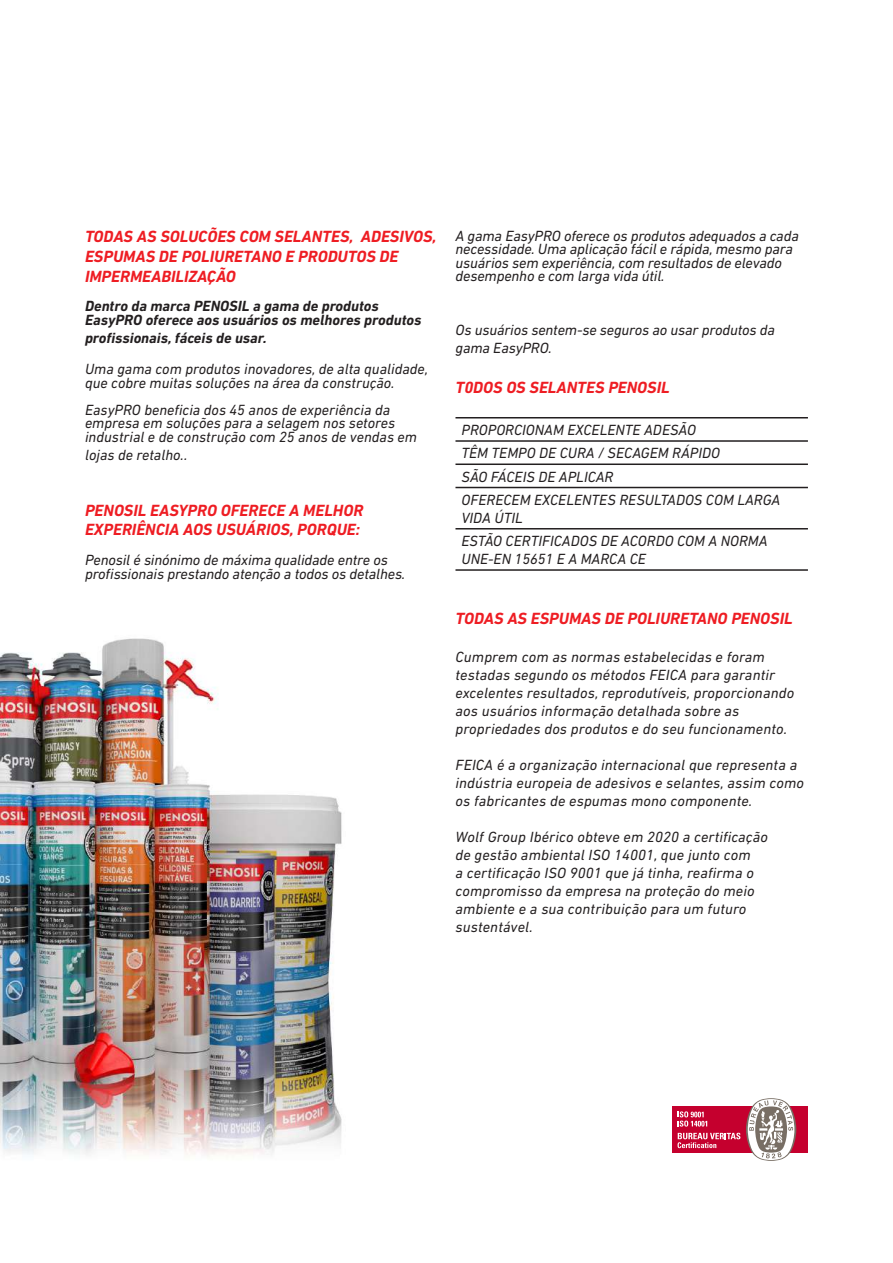
<style>
.page{position:relative;width:893px;height:1263px;background:#fff}
.page>*{position:absolute;margin:0;border:0;box-sizing:border-box;transform-origin:0 0}
.t1{font:italic 700 16.5px/19.8px "DIN Next LT Pro";color:#ee1d23}
.t2{font:italic 15px/18px "DIN Next LT Pro";color:#231f20}
.t3{font:italic 700 15px/13.5px "DIN Next LT Pro";color:#231f20}
</style>
<div class="page">
<hr style="left:455px;top:417px;width:353px;height:1px;background:#231f20">
<hr style="left:455px;top:440px;width:353px;height:2px;background:#231f20">
<hr style="left:455px;top:463px;width:353px;height:2px;background:#231f20">
<hr style="left:455px;top:487px;width:353px;height:1px;background:#231f20">
<hr style="left:455px;top:528px;width:353px;height:1px;background:#231f20">
<hr style="left:455px;top:569px;width:353px;height:2px;background:#231f20">
<img style="left:0;top:638px;width:342px;height:519px">
<div style="left:672px;top:1106px;width:136px;height:47px;background:#c5002e"></div>
<svg style="left:678px;top:1111px;width:29px;height:15px"></svg>
<svg style="left:678px;top:1133px;width:62px;height:15px"></svg>
<svg style="left:746px;top:1098px;width:50px;height:63px"></svg>
<p class="t1" style="left:85px;top:226px;width:353px">TODAS AS SOLUCÕES COM SELANTES, ADESIVOS,<br>ESPUMAS DE POLIURETANO E PRODUTOS DE<br>IMPERMEABILIZAÇÃO</p>
<p class="t3" style="left:85px;top:299px;width:338px">Dentro da marca PENOSIL a gama de produtos<br>EasyPRO oferece aos usuários os melhores produtos</p>
<p class="t3" style="left:85px;top:331px;width:183px">profissionais, fáceis de usar.</p>
<p class="t2" style="left:85px;top:362px;width:345px;line-height:13.5px">Uma gama com produtos inovadores, de alta qualidade, que cobre muitas soluções na área da construção.</p>
<p class="t2" style="left:85px;top:403px;width:333px;line-height:13.5px">EasyPRO beneficia dos 45 anos de experiência da empresa em soluções para a selagem nos setores industrial e de construção com 25 anos de vendas em</p>
<p class="t2" style="left:85px;top:446px;width:104px">lojas de retalho..</p>
<p class="t1" style="left:85px;top:500px;width:280px">PENOSIL EASYPRO OFERECE A MELHOR<br>EXPERIÊNCIA AOS USUÁRIOS, PORQUE:</p>
<p class="t2" style="left:85px;top:553px;width:322px;line-height:13.5px">Penosil é sinónimo de máxima qualidade entre os profissionais prestando atenção a todos os detalhes.</p>
<p class="t2" style="left:455px;top:229px;width:345px;line-height:13.5px">A gama EasyPRO oferece os produtos adequados a cada necessidade. Uma aplicação fácil e rápida, mesmo para usuários sem experiência, com resultados de elevado desempenho e com larga vida útil.</p>
<p class="t2" style="left:455px;top:321px;width:321px">Os usuários sentem-se seguros ao usar produtos da gama EasyPRO.</p>
<p class="t1" style="left:455px;top:377px;width:216px">T0DOS OS SELANTES PENOSIL</p>
<p class="t2" style="left:461px;top:418px;width:320px;line-height:23.2px">PROPORCIONAM EXCELENTE ADESÃO<br>TÊM TEMPO DE CURA / SECAGEM RÁPIDO<br>SÃO FÁCEIS DE APLICAR<br>OFERECEM EXCELENTES RESULTADOS COM LARGA</p>
<p class="t2" style="left:461px;top:506px;width:308px;line-height:23.2px">VIDA ÚTIL<br>ESTÃO CERTIFICADOS DE ACORDO COM A NORMA</p>
<p class="t2" style="left:461px;top:550px;width:186px">UNE-EN 15651 E A MARCA CE</p>
<p class="t1" style="left:455px;top:609px;width:339px">TODAS AS ESPUMAS DE POLIURETANO PENOSIL</p>
<p class="t2" style="left:455px;top:648px;width:340px">Cumprem com as normas estabelecidas e foram testadas segundo os métodos FEICA para garantir excelentes resultados, reprodutíveis, proporcionando aos usuários informação detalhada sobre as propriedades dos produtos e do seu funcionamento.</p>
<p class="t2" style="left:455px;top:756px;width:350px">FEICA é a organização internacional que representa a indústria europeia de adesivos e selantes, assim como os fabricantes de espumas mono componente.</p>
<p class="t2" style="left:455px;top:828px;width:314px">Wolf Group Ibérico obteve em 2020 a certificação de gestão ambiental ISO 14001, que junto com<br>a certificação ISO 9001 que já tinha, reafirma o compromisso da empresa na proteção do meio ambiente e a sua contribuição para um futuro sustentável.</p>
</div>
